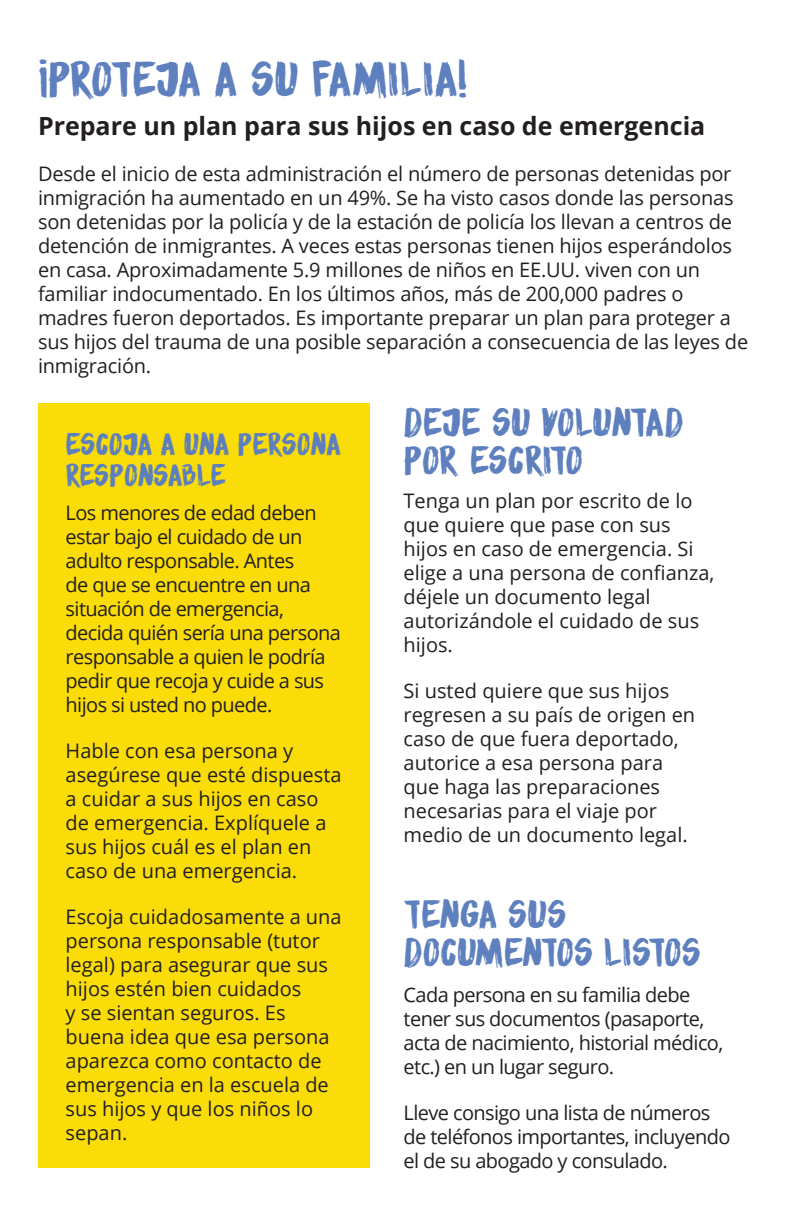
<style>
.page{position:relative;width:792px;height:1224px;background:#fff}
.page>*{position:absolute;margin:0;border:0;box-sizing:border-box;transform-origin:0 0}
.t1{font:42.6px "DK Sensory Overload";color:#5e80bf}
.t2{font:34.6px/38px "DK Sensory Overload";letter-spacing:-.01em;color:#5e80bf}
.t3{font:27.2px/30.8px "DK Sensory Overload";letter-spacing:-.02em;color:#5d7fbe}
.t4{font:700 25px "Open Sans";color:#231f20}
.t5{font:20px/24px "Open Sans";letter-spacing:-.01em;color:#231f20}
.t6{font:20px/24px "Open Sans";letter-spacing:-.03em;color:#231f20}
</style>
<div class="page">
<div style="left:38px;top:403px;width:332px;height:765px;background:#f9dc08"></div>
<p class="t1" style="left:38px;top:48px;width:431px">¡PROTEJA A SU FAMILIA!</p>
<p class="t4" style="left:38px;top:109px;width:669px">Prepare un plan para sus hijos en caso de emergencia</p>
<p class="t5" style="left:38px;top:161px;width:712px">Desde el inicio de esta administración el número de personas detenidas por inmigración ha aumentado en un 49%. Se ha visto casos donde las personas son detenidas por la policía y de la estación de policía los llevan a centros de detención de inmigrantes. A veces estas personas tienen hijos esperándolos en casa. Aproximadamente 5.9 millones de niños en EE.UU. viven con un familiar indocumentado. En los últimos años, más de 200,000 padres o madres fueron deportados. Es importante preparar un plan para proteger a sus hijos del trauma de una posible separación a consecuencia de las leyes de inmigración.</p>
<p class="t3" style="left:66px;top:428px;width:277px">ESCOJA A UNA PERSONA<br>RESPONSABLE</p>
<p class="t6" style="left:66px;top:500px;width:277px">Los menores de edad deben estar bajo el cuidado de un adulto responsable. Antes<br>de que se encuentre en una situación de emergencia, decida quién sería una persona responsable a quien le podría pedir que recoja y cuide a sus hijos si usted no puede.</p>
<p class="t5" style="left:66px;top:738px;width:278px">Hable con esa persona y asegúrese que esté dispuesta a cuidar a sus hijos en caso de emergencia. Explíquele a sus hijos cuál es el plan en caso de una emergencia.</p>
<p class="t5" style="left:66px;top:904px;width:278px">Escoja cuidadosamente a una persona responsable (tutor legal) para asegurar que sus hijos estén bien cuidados<br>y se sientan seguros. Es buena idea que esa persona aparezca como contacto de emergencia en la escuela de sus hijos y que los niños lo sepan.</p>
<p class="t2" style="left:404px;top:401px;width:281px">DEJE SU VOLUNTAD<br>POR ESCRITO</p>
<p class="t5" style="left:404px;top:488px;width:312px">Tenga un plan por escrito de lo que quiere que pase con sus hijos en caso de emergencia. Si elige a una persona de confianza, déjele un documento legal autorizándole el cuidado de sus hijos.</p>
<p class="t5" style="left:404px;top:678px;width:293px">Si usted quiere que sus hijos regresen a su país de origen en caso de que fuera deportado, autorice a esa persona para que haga las preparaciones necesarias para el viaje por medio de un documento legal.</p>
<p class="t2" style="left:404px;top:894px;width:299px">TENGA SUS<br>DOCUMENTOS LISTOS</p>
<p class="t6" style="left:404px;top:982px;width:321px">Cada persona en su familia debe tener sus documentos (pasaporte, acta de nacimiento, historial médico, etc.) en un lugar seguro.</p>
<p class="t6" style="left:404px;top:1100px;width:328px">Lleve consigo una lista de números de teléfonos importantes, incluyendo el de su abogado y consulado.</p>
</div>
